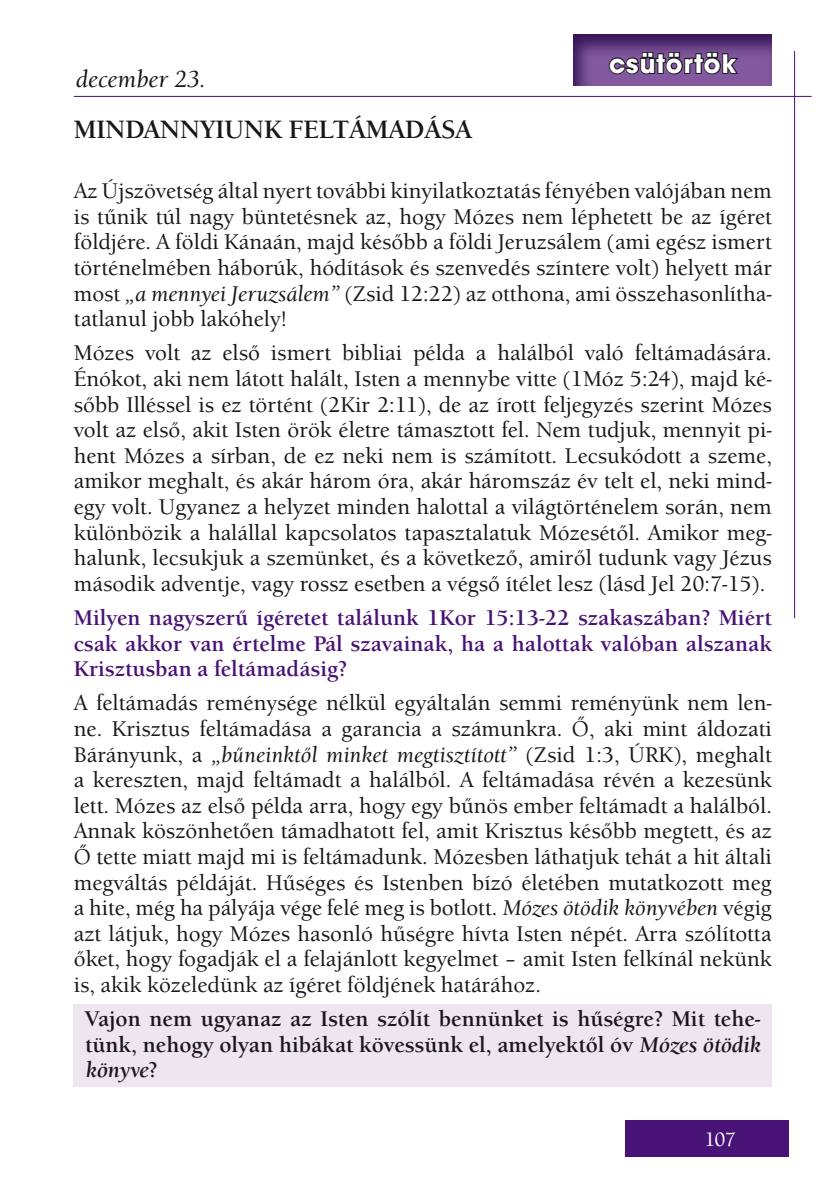
<style>
.page{position:relative;width:840px;height:1191px;background:#fff}
.page>*{position:absolute;margin:0;border:0;box-sizing:border-box;transform-origin:0 0}
.t1{font:700 28px "Avant Gar Got Itc TEE";letter-spacing:.04em;color:#fff}
.t2{font:700 26px "Berkeley Old Sty Itc TEE";color:#1a171c}
.t3{font:italic 500 24px "Berkeley Old Sty Itc TEE";color:#1a171c}
.t4{font:500 22px/25.6px "Berkeley Old Sty Itc TEE";color:#1a171c;text-align:justify}
.t5{font:700 22px/25.6px "Berkeley Old Sty Itc TEE";color:#491276;text-align:justify}
.t6{font:700 22px/25.6px "Berkeley Old Sty Itc TEE";color:#1a171c;text-align:justify}
.t7{font:500 20px "Berkeley Old Sty Itc TEE";color:#fff}
.s1{font-style:italic}
</style>
<div class="page">
<div style="left:624px;top:1120px;width:164px;height:37px;background:#491276"></div>
<hr style="left:74px;top:96px;width:737px;height:1px;background:#491276">
<hr style="left:793px;top:51px;width:1px;height:567px;background:#491276">
<svg style="left:573px;top:34px;width:199px;height:52px;background:#663f84"></svg>
<svg style="left:607px;top:51px;width:133px;height:25px;background:#553b67"></svg>
<div style="left:74px;top:1003px;width:697px;height:83px;background:#efe5f1"></div>
<p class="t3" style="left:76px;top:65px;width:132px">december 23.</p>
<p class="t2" style="left:74px;top:115px;width:399px">MINDANNYIUNK FELTÁMADÁSA</p>
<p class="t1" style="left:608px;top:46px;width:128px">csütörtök</p>
<p class="t4" style="left:74px;top:178px;width:699px">Az Újszövetség által nyert további kinyilatkoztatás fényében valójában nem is tűnik túl nagy büntetésnek az, hogy Mózes nem léphetett be az ígéret földjére. A földi Kánaán, majd később a földi Jeruzsálem (ami egész ismert történelmében háborúk, hódítások és szenvedés színtere volt) helyett már most <span class="s1">„a mennyei Jeruzsálem”</span> (Zsid 12:22) az otthona, ami összehasonlítha&shy;tatlanul jobb lakóhely!</p>
<p class="t4" style="left:74px;top:340px;width:699px">Mózes volt az első ismert bibliai példa a halálból való feltámadására.<br>Énókot, aki nem látott halált, Isten a mennybe vitte (1Móz 5:24), majd ké&shy;sőbb Illéssel is ez történt (2Kir 2:11), de az írott feljegyzés szerint Mózes volt az első, akit Isten örök életre támasztott fel. Nem tudjuk, mennyit pi&shy;hent Mózes a sírban, de ez neki nem is számított. Lecsukódott a szeme, amikor meghalt, és akár három óra, akár háromszáz év telt el, neki mind&shy;egy volt. Ugyanez a helyzet minden halottal a világtörténelem során, nem különbözik a halállal kapcsolatos tapasztalatuk Mózesétől. Amikor meg&shy;halunk, lecsukjuk a szemünket, és a következő, amiről tudunk vagy Jézus második adventje, vagy rossz esetben a végső ítélet lesz (lásd Jel 20:7-15).</p>
<p class="t5" style="left:74px;top:605px;width:699px">Milyen nagyszerű ígéretet találunk 1Kor 15:13-22 szakaszában? Miért csak akkor van értelme Pál szavainak, ha a halottak valóban alszanak Krisztusban a feltámadásig?</p>
<p class="t4" style="left:74px;top:690px;width:699px">A feltámadás reménysége nélkül egyáltalán semmi reményünk nem len&shy;ne. Krisztus feltámadása a garancia a számunkra. Ő, aki mint áldozati Bárányunk, a <span class="s1">„bűneinktől minket megtisztított”</span> (Zsid 1:3, ÚRK), meghalt a kereszten, majd feltámadt a halálból. A feltámadása révén a kezesünk lett. Mózes az első példa arra, hogy egy bűnös ember feltámadt a halálból.<br>Annak köszönhetően támadhatott fel, amit Krisztus később megtett, és az Ő tette miatt majd mi is feltámadunk. Mózesben láthatjuk tehát a hit általi megváltás példáját. Hűséges és Istenben bízó életében mutatkozott meg a hite, még ha pályája vége felé meg is botlott. <span class="s1">Mózes ötödik könyvében</span> végig azt látjuk, hogy Mózes hasonló hűségre hívta Isten népét. Arra szólította őket, hogy fogadják el a felajánlott kegyelmet – amit Isten felkínál nekünk is, akik közeledünk az ígéret földjének határához.</p>
<p class="t6" style="left:85px;top:1006px;width:676px">Vajon nem ugyanaz az Isten szólít bennünket is hűségre? Mit tehe&shy;tünk, nehogy olyan hibákat kövessünk el, amelyektől óv <span class="s1">Mózes ötödik könyve</span>?</p>
<p class="t7" style="left:704px;top:1128px;width:33px">107</p>
</div>
